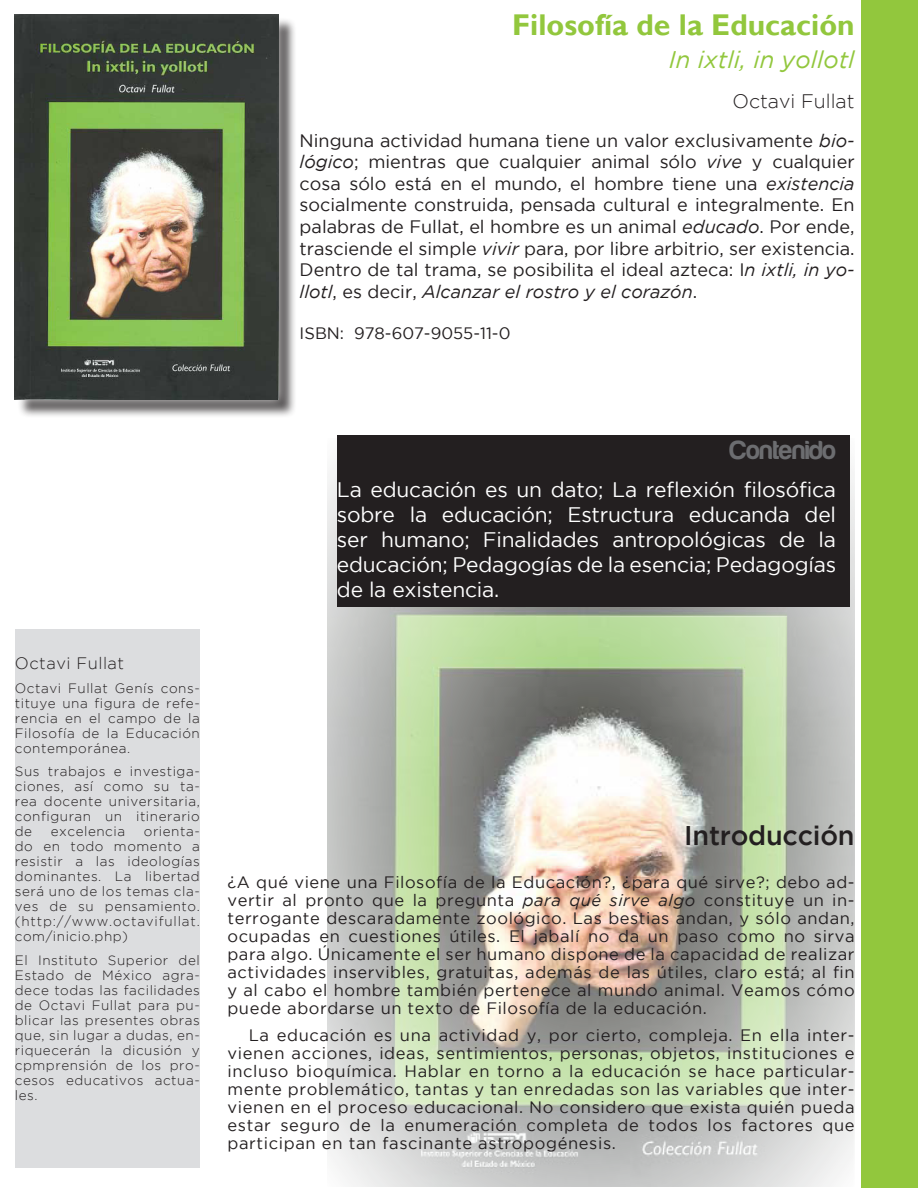
<style>
.page{position:relative;width:918px;height:1188px;background:#fff}
.page>*{position:absolute;margin:0;border:0;box-sizing:border-box;transform-origin:0 0}
.Abstract{font:700 30px "Gill Sans";color:#92c73d}
.Libro-Tit{font:500 27px "Gotham";letter-spacing:-.01em;color:#231f20}
.Libro-Ind1{font:27px "Harabara";color:#6c6d70}
.Abstract-2{font:italic 24px "Gotham";color:#92c73d}
.Contenido{font:21px/25.2px "Gotham";letter-spacing:-.01em;color:#fff;text-align:justify}
.Autor{font:300 19.5px "Gotham";color:#231f20}
.Abstract-3{font:18px/21.6px "Gotham";color:#231f20;text-align:justify}
.TextoNormal{font:16.5px/18px "Gotham";letter-spacing:.035em;color:#231f20;text-align:justify}
.ISBN{font:16.5px "Gotham";color:#231f20}
.t1{font:300 16.5px "Gotham";letter-spacing:.03em;color:#231f20}
.DAtos-Autor{font:300 13.5px/15px "Gotham";letter-spacing:.04em;color:#231f20;text-align:justify}
.s1{font-style:italic}
</style>
<div class="page">
<img style="left:328px;top:438px;width:527px;height:748px">
<div style="left:17px;top:17px;width:280px;height:401px;background:#231f20;opacity:.75"></div>
<div style="left:5px;top:5px;width:283px;height:404px;background:#fff;opacity:.75"></div>
<img style="left:15px;top:15px;width:263px;height:384px">
<div style="left:861px;top:0;width:57px;height:1188px;background:#92c73d"></div>
<div style="left:337px;top:436px;width:512px;height:171px;background:#231f20"></div>
<div style="left:15px;top:629px;width:185px;height:539px;background:#dcdddf"></div>
<p class="Abstract" style="left:512px;top:7px;width:344px">Filosofía de la Educación</p>
<p class="Abstract-2" style="left:669px;top:46px;width:187px">In ixtli, in yollotl</p>
<p class="Autor" style="left:732px;top:90px;width:124px">Octavi Fullat</p>
<p class="Abstract-3" style="left:300px;top:129px;width:557px">Ninguna actividad humana tiene un valor exclusivamente <span class="s1">bio&shy;lógico</span>; mientras que cualquier animal sólo <span class="s1">vive</span> y cualquier cosa sólo está en el mundo, el hombre tiene una <span class="s1">existencia </span>socialmente construida, pensada cultural e integralmente. En palabras de Fullat, el hombre es un animal <span class="s1">educado</span>. Por ende, trasciende el simple <span class="s1">vivir</span> para, por libre arbitrio, ser existencia.<br>Dentro de tal trama, se posibilita el ideal azteca: I<span class="s1">n ixtli, in yo&shy;llotl</span>, es decir, <span class="s1">Alcanzar el rostro y el corazón</span>.</p>
<p class="ISBN" style="left:300px;top:324px;width:212px">ISBN: 978-607-9055-11-0</p>
<p class="t1" style="left:15px;top:655px;width:111px">Octavi Fullat</p>
<p class="DAtos-Autor" style="left:15px;top:680px;width:186px">Octavi Fullat Genís cons&shy;tituye una figura de refe&shy;rencia en el campo de la Filosofía de la Educación contemporánea.</p>
<p class="DAtos-Autor" style="left:15px;top:764px;width:186px">Sus trabajos e investiga&shy;ciones, así como su ta&shy;rea docente universitaria, configuran un itinerario de</p>
<p class="DAtos-Autor" style="left:51px;top:824px;width:76px">excelencia</p>
<p class="DAtos-Autor" style="left:15px;top:824px;width:186px;text-indent:129px">orienta&shy;do en todo momento a resistir a las ideologías dominantes. La libertad será uno de los temas cla&shy;ves de su pensamiento. (http://www.octavifullat. com/inicio.php)</p>
<p class="DAtos-Autor" style="left:15px;top:952px;width:186px">El Instituto Superior del Estado de México agra&shy;dece todas las facilidades de Octavi Fullat para pu&shy;blicar las presentes obras que, sin lugar a dudas, en&shy;riquecerán la dicusión y cpmprensión de los pro&shy;cesos educativos actua&shy;les.</p>
<p class="Libro-Ind1" style="left:730px;top:436px;width:108px">Contenido</p>
<p class="Contenido" style="left:337px;top:476px;width:501px">La educación es un dato; La reflexión filosófica sobre la educación; Estructura educanda del ser humano; Finalidades antropológicas de la educación; Pedagogías de la esencia; Pedagogías de la existencia.</p>
<p class="Libro-Tit" style="left:684px;top:820px;width:172px">Introducción</p>
<p class="TextoNormal" style="left:227px;top:873px;width:629px">¿A qué viene una Filosofía de la Educación?, ¿para qué sirve?; debo ad&shy;vertir al pronto que la pregunta <span class="s1">para qué sirve algo</span> constituye un in&shy;terrogante descaradamente zoológico. Las bestias andan, y sólo andan, ocupadas en cuestiones útiles. El jabalí no da un paso como no sirva para algo. Únicamente el ser humano dispone de la capacidad de realizar actividades inservibles, gratuitas, además de las útiles, claro está; al fin y al cabo el hombre también pertenece al mundo animal. Veamos cómo puede abordarse un texto de Filosofía de la educación.</p>
<p class="TextoNormal" style="left:227px;top:1026px;width:629px;text-indent:21px">La educación es una actividad y, por cierto, compleja. En ella inter&shy;vienen acciones, ideas, sentimientos, personas, objetos, instituciones e incluso bioquímica. Hablar en torno a la educación se hace particular&shy;mente problemático, tantas y tan enredadas son las variables que inter&shy;vienen en el proceso educacional. No considero que exista quién pueda estar seguro de la enumeración completa de todos los factores que participan en tan fascinante astropogénesis.</p>
</div>
